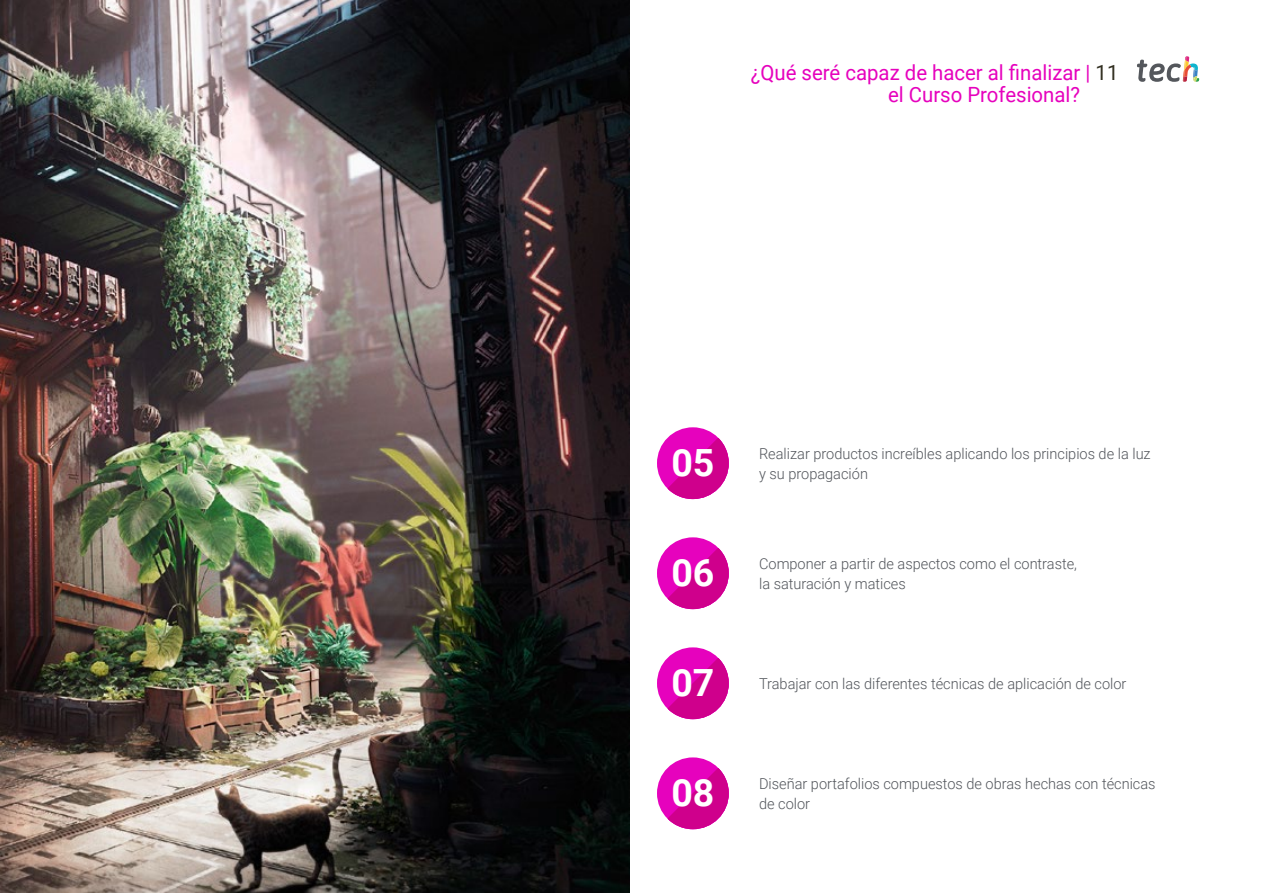
<style>
.page{position:relative;width:1263px;height:893px;background:#fff}
.page>*{position:absolute;margin:0;border:0;box-sizing:border-box;transform-origin:0 0}
.t1{font:700 37.5px "Roboto";color:#fff}
.t2{font:21px/22.5px "Roboto";color:#e602bd}
.t3{font:300 15px/19.5px "Roboto";color:#52555b}
.s1{color:#312e20}
</style>
<div class="page">
<img style="left:0;top:0;width:629px;height:893px">
<div style="left:657px;top:537px;width:72px;height:72px;background:#e602bd;border-radius:50%"></div>
<svg style="left:667px;top:548px;width:62px;height:61px"></svg>
<div style="left:657px;top:757px;width:72px;height:72px;background:#e602bd;border-radius:50%"></div>
<svg style="left:667px;top:768px;width:62px;height:61px"></svg>
<div style="left:657px;top:647px;width:72px;height:72px;background:#e602bd;border-radius:50%"></div>
<svg style="left:667px;top:658px;width:62px;height:61px"></svg>
<div style="left:657px;top:427px;width:72px;height:72px;background:#e602bd;border-radius:50%"></div>
<svg style="left:667px;top:438px;width:62px;height:61px"></svg>
<svg style="left:1137px;top:56px;width:62px;height:26px"></svg>
<h2 class="t2" style="left:888px;top:60px;width:232px;text-indent:-137px">¿Qué seré capaz de hacer al finalizar | <span class="s1">11 </span>el Curso Profesional?</h2>
<h1 class="t1" style="left:671px;top:436px;width:45px">05</h1>
<p class="t3" style="left:759px;top:443px;width:393px">Realizar productos increíbles aplicando los principios de la luz</p>
<p class="t3" style="left:759px;top:463px;width:110px">y su propagación</p>
<h1 class="t1" style="left:671px;top:546px;width:45px">06</h1>
<p class="t3" style="left:759px;top:553px;width:319px">Componer a partir de aspectos como el contraste, la saturación y matices</p>
<h1 class="t1" style="left:671px;top:656px;width:45px">07</h1>
<p class="t3" style="left:759px;top:673px;width:369px">Trabajar con las diferentes técnicas de aplicación de color</p>
<h1 class="t1" style="left:671px;top:766px;width:45px">08</h1>
<p class="t3" style="left:759px;top:773px;width:398px">Diseñar portafolios compuestos de obras hechas con técnicas de color</p>
</div>
